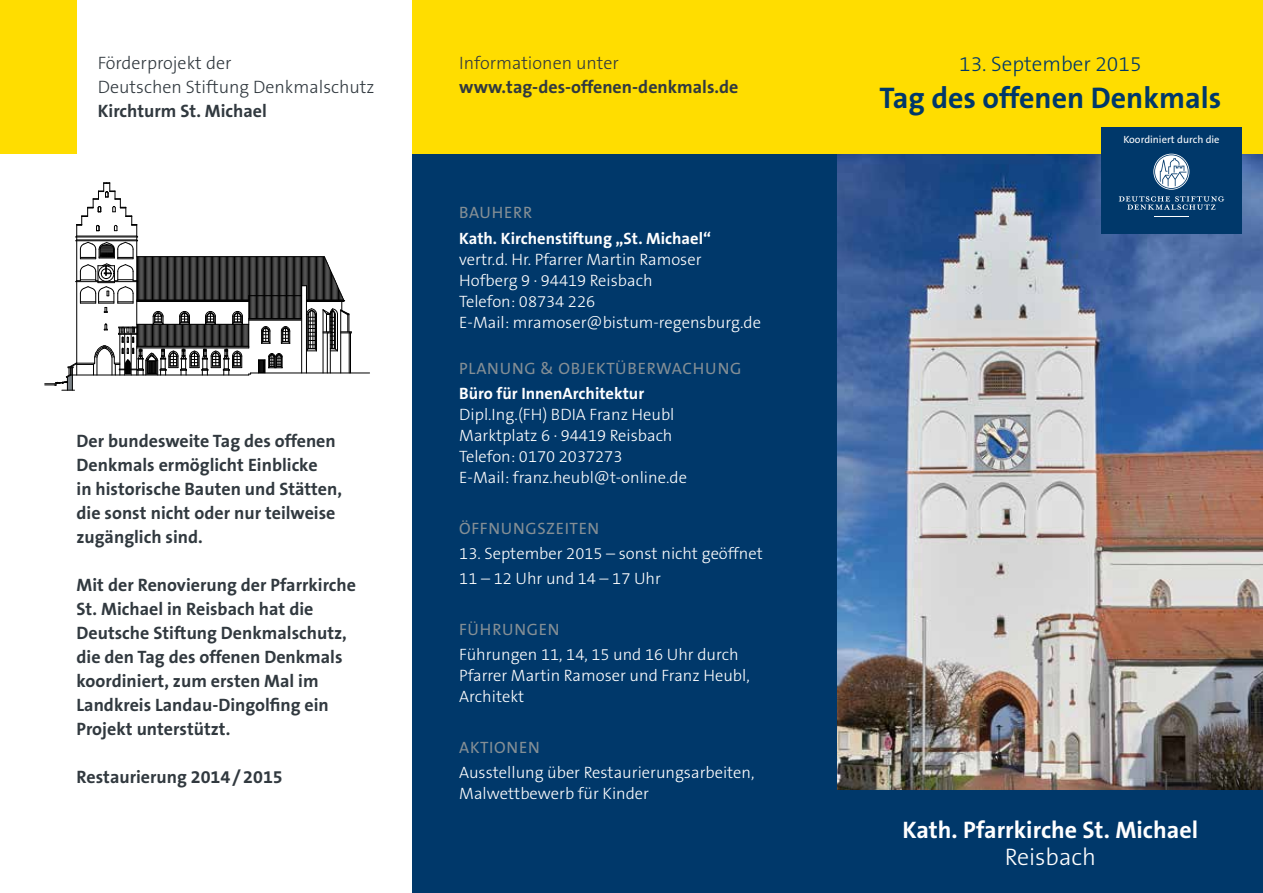
<style>
.page{position:relative;width:1263px;height:893px;background:#fff}
.page>*{position:absolute;margin:0;border:0;box-sizing:border-box;transform-origin:0 0}
.t1{font:700 30px "The Sans B7";color:#00386a}
.t2{font:700 24px "The Sans B7";color:#fff}
.t3{font:300 24px "The Sans B3";color:#fff}
.t4{font:300 21px "The Sans B3";color:#00386a}
.t5{font:700 18px/24px "The Sans B7";color:#31393f}
.t6{font:300 18px/24px "The Sans B3";color:#31393f}
.t7{font:300 16.5px/21px "The Sans B3";color:#fff}
.t8{font:16.5px "The Sans B5 Plain";letter-spacing:.04em;color:#858f95}
.t9{font:700 16.5px "The Sans B7";color:#fff}
.t10{font:10.5px "The Sans B5 Plain";color:#fff}
</style>
<div class="page">
<div style="left:412px;top:149px;width:430px;height:744px;background:#00386a"></div>
<img style="left:838px;top:153px;width:425px;height:638px">
<div style="left:838px;top:791px;width:425px;height:102px;background:#00386a"></div>
<div style="left:0;top:0;width:77px;height:153px;background:#fd0"></div>
<div style="left:412px;top:0;width:851px;height:153px;background:#fd0"></div>
<div style="left:1101px;top:128px;width:141px;height:106px;background:#00386a"></div>
<hr style="left:1154px;top:216px;width:34px;height:1px;background:#fff">
<svg style="left:1119px;top:196px;width:105px;height:14px"></svg>
<svg style="left:1153px;top:154px;width:36px;height:36px"></svg>
<hr style="left:321px;top:257px;width:1px;height:43px;background:#000">
<hr style="left:319px;top:257px;width:1px;height:43px;background:#000">
<hr style="left:322px;top:257px;width:1px;height:43px;background:#000">
<hr style="left:320px;top:257px;width:1px;height:43px;background:#000">
<hr style="left:317px;top:257px;width:1px;height:43px;background:#000">
<hr style="left:137px;top:256px;width:187px;height:1px;background:#000">
<hr style="left:306px;top:301px;width:37px;height:1px;background:#000">
<hr style="left:306px;top:300px;width:39px;height:1px;background:#000">
<hr style="left:251px;top:373px;width:119px;height:1px;background:#000">
<hr style="left:327px;top:333px;width:1px;height:40px;background:#000">
<hr style="left:330px;top:333px;width:1px;height:40px;background:#000">
<hr style="left:323px;top:310px;width:1px;height:63px;background:#000">
<hr style="left:349px;top:333px;width:1px;height:40px;background:#000">
<hr style="left:350px;top:333px;width:1px;height:40px;background:#000">
<hr style="left:340px;top:310px;width:1px;height:63px;background:#000">
<svg style="left:323px;top:256px;width:29px;height:96px"></svg>
<hr style="left:331px;top:312px;width:1px;height:36px;background:#000">
<svg style="left:45px;top:182px;width:272px;height:209px"></svg>
<p class="t6" style="left:98px;top:51px;width:278px">Förderprojekt der<br>Deutschen Stiftung Denkmalschutz</p>
<p class="t5" style="left:98px;top:99px;width:171px">Kirchturm St. Michael</p>
<p class="t5" style="left:77px;top:429px;width:267px">Der bundesweite Tag des offenen<br>Denkmals ermöglicht Einblicke<br>in historische Bauten und Stätten, die sonst nicht oder nur teilweise zugänglich sind.</p>
<p class="t5" style="left:77px;top:573px;width:281px">Mit der Renovierung der Pfarrkirche<br>St. Michael in Reisbach hat die<br>Deutsche Stiftung Denkmalschutz, die den Tag des offenen Denkmals koordiniert, zum ersten Mal im<br>Landkreis Landau-Dingolfing ein<br>Projekt unterstützt.</p>
<p class="t5" style="left:77px;top:765px;width:208px">Restaurierung 2014/2015</p>
<p class="t6" style="left:459px;top:51px;width:161px">Informationen unter</p>
<p class="t5" style="left:459px;top:75px;width:281px">www.tag-des-offenen-denkmals.de</p>
<p class="t8" style="left:459px;top:204px;width:75px">BAUHERR</p>
<p class="t9" style="left:459px;top:229px;width:253px">Kath. Kirchenstiftung „St. Michael“</p>
<p class="t7" style="left:459px;top:249px;width:303px">vertr.d. Hr. Pfarrer Martin Ramoser<br>Hofberg 9 · 94419 Reisbach<br>Telefon: 08734 226<br>E-Mail: mramoser@bistum-regensburg.de</p>
<p class="t8" style="left:459px;top:360px;width:283px">PLANUNG &amp; OBJEKTÜBERWACHUNG</p>
<p class="t9" style="left:459px;top:385px;width:186px">Büro für InnenArchitektur</p>
<p class="t7" style="left:459px;top:405px;width:229px">Dipl.Ing.(FH) BDIA Franz Heubl<br>Marktplatz 6 · 94419 Reisbach<br>Telefon: 0170 2037273<br>E-Mail: franz.heubl@t-online.de</p>
<p class="t8" style="left:459px;top:519px;width:141px">ÖFFNUNGSZEITEN</p>
<p class="t7" style="left:459px;top:541px;width:305px;line-height:25.2px">13. September 2015 – sonst nicht geöffnet<br>11 – 12 Uhr und 14 – 17 Uhr</p>
<p class="t8" style="left:459px;top:620px;width:102px">FÜHRUNGEN</p>
<p class="t7" style="left:459px;top:644px;width:292px">Führungen 11, 14, 15 und 16 Uhr durch<br>Pfarrer Martin Ramoser und Franz Heubl,<br>Architekt</p>
<p class="t8" style="left:459px;top:738px;width:82px">AKTIONEN</p>
<p class="t7" style="left:459px;top:762px;width:297px">Ausstellung über Restaurierungsarbeiten,<br>Malwettbewerb für Kinder</p>
<p class="t4" style="left:959px;top:52px;width:184px">13. September 2015</p>
<h1 class="t1" style="left:879px;top:82px;width:343px">Tag des offenen Denkmals</h1>
<p class="t10" style="left:1123px;top:134px;width:98px">Koordiniert durch die</p>
<h2 class="t2" style="left:902px;top:817px;width:297px">Kath. Pfarrkirche St. Michael</h2>
<h2 class="t3" style="left:1005px;top:844px;width:93px">Reisbach</h2>
</div>
